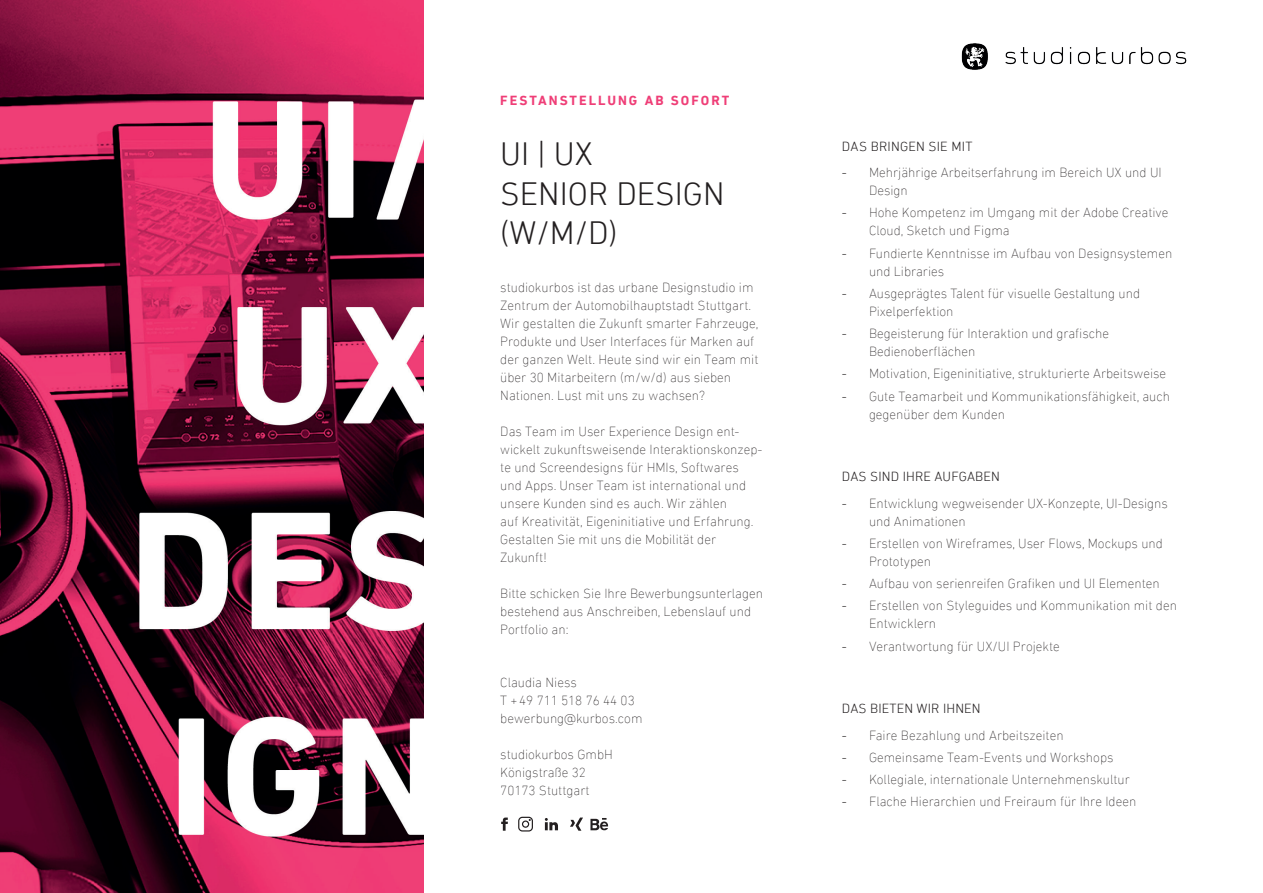
<style>
.page{position:relative;width:1263px;height:893px;background:#fff}
.page>*{position:absolute;margin:0;border:0;box-sizing:border-box;transform-origin:0 0}
.t1{font:300 33px/39.6px "DIN Next LT Pro";color:#231f20}
.t2{font:200 13.5px/18px "DIN Next LT Pro";color:#231f20}
.t3{font:300 13.5px "DIN Next LT Pro";letter-spacing:.01em;color:#231f20}
.t4{font:700 13.5px "DIN Next LT Pro";letter-spacing:.15em;color:#ef3e77}
.s1{font-weight:300}
</style>
<div class="page">
<svg style="left:545px;top:818px;width:13px;height:12px"></svg>
<svg style="left:501px;top:817px;width:7px;height:14px"></svg>
<svg style="left:570px;top:817px;width:13px;height:14px"></svg>
<svg style="left:518px;top:817px;width:15px;height:14px"></svg>
<svg style="left:590px;top:818px;width:18px;height:12px"></svg>
<img style="left:0;top:0;width:423px;height:893px">
<img style="left:961px;top:43px;width:225px;height:27px">
<p class="t4" style="left:500px;top:92px;width:231px">FESTANSTELLUNG AB SOFORT</p>
<h1 class="t1" style="left:500px;top:134px;width:226px">UI | UX<br>SENIOR DESIGN (W/M/D)</h1>
<p class="t2" style="left:500px;top:278px;width:260px">studiokurbos ist das urbane Designstudio im Zentrum der Automobilhauptstadt Stuttgart.<br>Wir gestalten die Zukunft smarter Fahrzeuge, Produkte und User Interfaces für Marken auf der ganzen Welt. Heute sind wir ein Team mit über 30 Mitarbeitern (m/w/d) aus sieben Nationen. Lust mit uns zu wachsen?</p>
<p class="t2" style="left:500px;top:422px;width:264px">Das Team im User Experience Design ent&shy;wickelt zukunftsweisende Interaktionskonzep&shy;te und Screendesigns für HMIs, Softwares und Apps. Unser Team ist international und unsere Kunden sind es auch. Wir zählen<br>auf Kreativität, Eigeninitiative und Erfahrung.<br>Gestalten Sie mit uns die Mobilität der Zukunft!</p>
<p class="t2" style="left:500px;top:584px;width:264px">Bitte schicken Sie Ihre Bewerbungsunterlagen bestehend aus Anschreiben, Lebenslauf und<br>Portfolio an:</p>
<p class="t2" style="left:500px;top:673px;width:144px">Claudia Niess<br>T +49 711 518 76 44 03 bewerbung@kurbos.com</p>
<p class="t2" style="left:500px;top:745px;width:114px">studiokurbos GmbH<br>Königstraße 32<br>70173 Stuttgart</p>
<p class="t3" style="left:842px;top:138px;width:132px">DAS BRINGEN SIE MIT</p>
<p class="t2" style="left:869px;top:163px;width:294px;text-indent:-27px"><span class="s1">-</span> Mehrjährige Arbeitserfahrung im Bereich UX und UI<br>Design</p>
<p class="t2" style="left:869px;top:204px;width:301px;text-indent:-27px"><span class="s1">-</span> Hohe Kompetenz im Umgang mit der Adobe Creative<br>Cloud, Sketch und Figma</p>
<p class="t2" style="left:869px;top:244px;width:305px;text-indent:-27px"><span class="s1">-</span> Fundierte Kenntnisse im Aufbau von Designsystemen und Libraries</p>
<p class="t2" style="left:869px;top:284px;width:273px;text-indent:-27px"><span class="s1">-</span> Ausgeprägtes Talent für visuelle Gestaltung und<br>Pixelperfektion</p>
<p class="t2" style="left:869px;top:324px;width:242px;text-indent:-27px"><span class="s1">-</span> Begeisterung für Interaktion und grafische<br>Bedienoberflächen</p>
<p class="t2" style="left:842px;top:365px;width:326px"><span class="s1">-</span> Motivation, Eigeninitiative, strukturierte Arbeitsweise</p>
<p class="t2" style="left:869px;top:387px;width:303px;text-indent:-27px"><span class="s1">-</span> Gute Teamarbeit und Kommunikationsfähigkeit, auch gegenüber dem Kunden</p>
<p class="t3" style="left:842px;top:469px;width:159px">DAS SIND IHRE AUFGABEN</p>
<p class="t2" style="left:869px;top:494px;width:300px;text-indent:-27px"><span class="s1">-</span> Entwicklung wegweisender UX-Konzepte, UI-Designs und Animationen</p>
<p class="t2" style="left:869px;top:534px;width:295px;text-indent:-27px"><span class="s1">-</span> Erstellen von Wireframes, User Flows, Mockups und<br>Prototypen</p>
<p class="t2" style="left:842px;top:574px;width:319px"><span class="s1">-</span> Aufbau von serienreifen Grafiken und UI Elementen</p>
<p class="t2" style="left:869px;top:597px;width:309px;text-indent:-27px"><span class="s1">-</span> Erstellen von Styleguides und Kommunikation mit den<br>Entwicklern</p>
<p class="t2" style="left:842px;top:637px;width:219px"><span class="s1">-</span> Verantwortung für UX/UI Projekte</p>
<p class="t3" style="left:842px;top:701px;width:140px">DAS BIETEN WIR IHNEN</p>
<p class="t2" style="left:842px;top:726px;width:223px"><span class="s1">-</span> Faire Bezahlung und Arbeitszeiten</p>
<p class="t2" style="left:842px;top:748px;width:273px"><span class="s1">-</span> Gemeinsame Team-Events und Workshops</p>
<p class="t2" style="left:842px;top:770px;width:289px"><span class="s1">-</span> Kollegiale, internationale Unternehmenskultur</p>
<p class="t2" style="left:842px;top:793px;width:296px"><span class="s1">-</span> Flache Hierarchien und Freiraum für Ihre Ideen</p>
</div>
